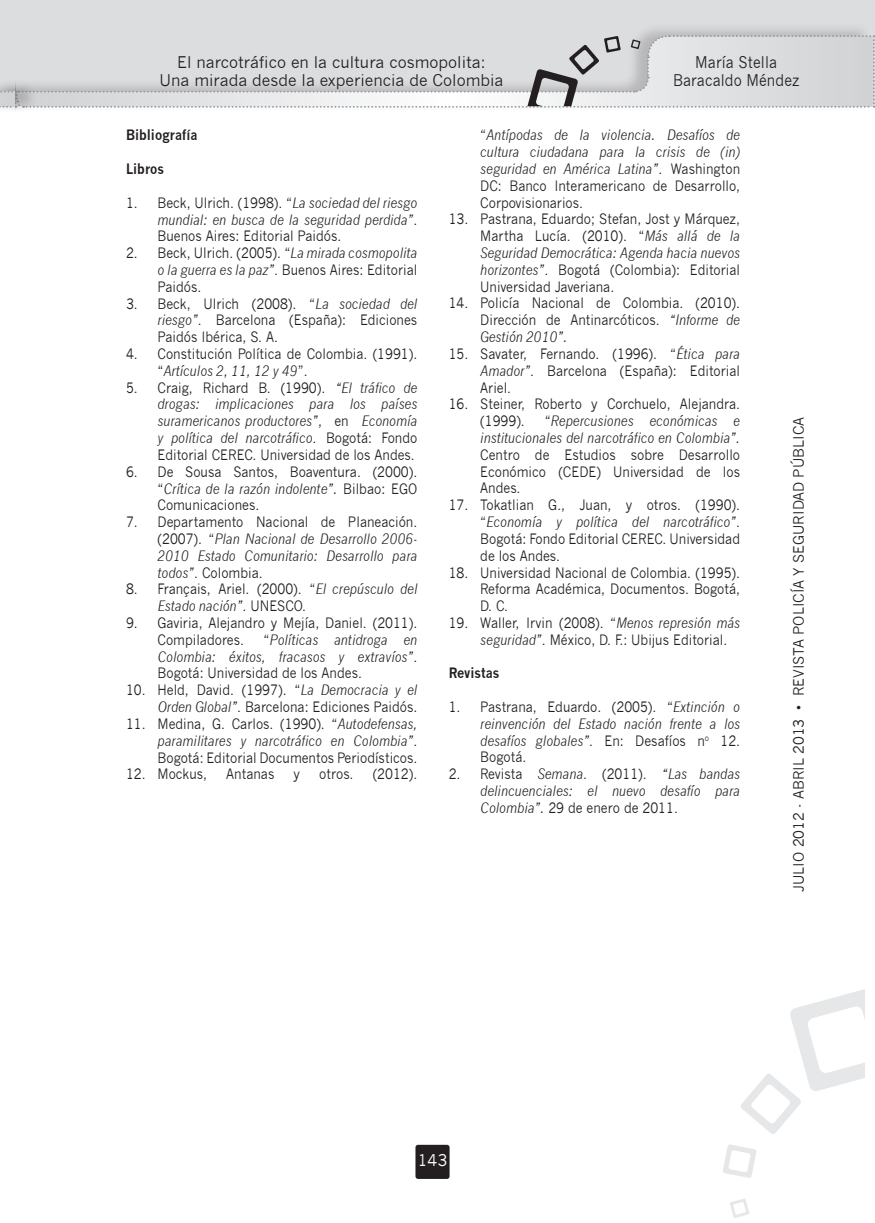
<style>
.page{position:relative;width:875px;height:1223px;background:#fff}
.page>*{position:absolute;margin:0;border:0;box-sizing:border-box;transform-origin:0 0}
.t1{font:15.75px/17.3px "News Gothic";color:#231f20;text-align:center}
.t2{font:15.75px/17.3px "News Gothic";color:#231f20;text-align:center;scale:.9 1}
.t3{font:15.75px "News Gothic";color:#fff}
.t4{font:14px/16.8px "News Gothic";color:#231f20;text-align:justify;scale:.9 1}
.t5{font:italic 14px/16.8px "News Gothic";color:#231f20;text-align:justify;scale:.9 1}
.t6{font:14px "News Gothic";color:#231f20}
.t7{font:700 14px "News Gothic";color:#231f20;scale:.9 1}
.s1{font-style:normal}
.s2{font-style:italic}
.s3{font-style:inherit}
</style>
<div class="page">
<div style="left:0;top:0;width:16px;height:106px;background:#dcdddf"></div>
<div style="left:0;top:23px;width:16px;height:90px;background:#231f20;opacity:.2"></div>
<div style="left:16px;top:0;width:859px;height:106px;background:#dcdddf"></div>
<div style="left:16px;top:21px;width:855px;height:91px;background:#231f20;opacity:.2"></div>
<div style="left:16px;top:23px;width:21px;height:90px;background:#231f20;opacity:.2"></div>
<svg style="left:0;top:34px;width:875px;height:75px"></svg>
<svg style="left:741px;top:989px;width:124px;height:145px"></svg>
<svg style="left:723px;top:1144px;width:33px;height:33px"></svg>
<svg style="left:730px;top:1199px;width:19px;height:18px"></svg>
<div style="left:415px;top:1144px;width:34px;height:34px;background:#231f20;border-radius:3px"></div>
<p class="t1" style="left:160px;top:54px;width:345px">El narcotráfico en la cultura cosmopolita:<br>Una mirada desde la experiencia de Colombia</p>
<p class="t2" style="left:673px;top:54px;width:142px">María Stella<br>Baracaldo Méndez</p>
<p class="t7" style="left:126px;top:127px;width:81px">Bibliografía</p>
<p class="t7" style="left:126px;top:160px;width:44px">Libros</p>
<p class="t5" style="left:158px;top:194px;width:290px;text-indent:-32px"><span class="s1">1. Beck, Ulrich. (1998). “</span>La sociedad del riesgo mundial: en busca de la seguridad perdida”<span class="s1">.<br>Buenos Aires: Editorial Paidós.</span></p>
<p class="t4" style="left:158px;top:245px;width:290px;text-indent:-32px">2. Beck, Ulrich. (2005). “<span class="s2">La mirada cosmopolita o la guerra es la paz”</span>. Buenos Aires: Editorial Paidós.</p>
<p class="t4" style="left:158px;top:295px;width:290px;text-indent:-32px">3. Beck, Ulrich (2008). “<span class="s2">La sociedad del riesgo”</span>. Barcelona (España): Ediciones Paidós Ibérica, S. A.</p>
<p class="t4" style="left:158px;top:345px;width:290px;text-indent:-32px">4. Constitución Política de Colombia. (1991). “<span class="s2">Artículos 2, 11, 12 y 49</span>”.</p>
<p class="t5" style="left:158px;top:379px;width:290px;text-indent:-32px"><span class="s1">5. Craig, Richard B. (1990).</span> “El tráfico de drogas: implicaciones para los países suramericanos productores”<span class="s1">, en</span> Economía y política del narcotráfico<span class="s1">. Bogotá: Fondo Editorial CEREC. Universidad de los Andes.</span></p>
<p class="t4" style="left:158px;top:463px;width:290px;text-indent:-32px">6. De Sousa Santos, Boaventura. (2000). “<span class="s2">Crítica de la razón indolente”.</span> Bilbao: <span class="s3">EGO </span>Comunicaciones.</p>
<p class="t5" style="left:158px;top:513px;width:290px;text-indent:-32px"><span class="s1">7. Departamento Nacional de Planeación. (2007). “</span>Plan Nacional de Desarrollo 2006- 2010 Estado Comunitario: Desarrollo para todos”<span class="s1">. Colombia.</span></p>
<p class="t5" style="left:158px;top:580px;width:290px;text-indent:-32px"><span class="s1">8. Français, Ariel. (2000). “</span>El crepúsculo del<br>Estado nación”<span class="s1">.</span> <span class="s1">UNESCO</span><span class="s1">.</span></p>
<p class="t4" style="left:158px;top:614px;width:290px;text-indent:-32px">9. Gaviria, Alejandro y Mejía, Daniel. (2011).<br>Compiladores.</p>
<p class="t5" style="left:158px;top:631px;width:290px;text-indent:106px"><span class="s1">“</span>Políticas antidroga en Colombia: éxitos, fracasos y extravíos”<span class="s1">.<br>Bogotá: Universidad de los Andes.</span></p>
<p class="t4" style="left:126px;top:681px;width:325px;text-align:right">10. Held, David. (1997). “<span class="s2">La Democracia y el<br>Orden Global”</span>. Barcelona: Ediciones Paidós.</p>
<p class="t4" style="left:158px;top:715px;width:290px;text-indent:-32px">11. Medina, G. Carlos. (1990). “<span class="s2">Autodefensas, paramilitares y narcotráfico en Colombia”</span>.<br>Bogotá: Editorial Documentos Periodísticos.</p>
<p class="t4" style="left:126px;top:765px;width:92px">12. Mockus,</p>
<p class="t4" style="left:226px;top:765px;width:55px">Antanas</p>
<p class="t4" style="left:294px;top:765px;width:9px">y</p>
<p class="t4" style="left:319px;top:765px;width:40px">otros.</p>
<p class="t4" style="left:373px;top:765px;width:51px">(2012).</p>
<p class="t5" style="left:480px;top:127px;width:290px"><span class="s1">“</span>Antípodas de la violencia. Desafíos de cultura ciudadana para la crisis de (in) seguridad en América Latina”<span class="s1">. Washington DC: Banco Interamericano de Desarrollo, Corpovisionarios.</span></p>
<p class="t4" style="left:480px;top:211px;width:290px;text-indent:-32px">13. Pastrana, Eduardo; Stefan, Jost y Márquez, Martha Lucía. (2010). “<span class="s2">Más allá de la Seguridad Democrática: Agenda hacia nuevos horizontes”</span>. Bogotá (Colombia): Editorial Universidad Javeriana.</p>
<p class="t4" style="left:480px;top:295px;width:290px;text-indent:-32px">14. Policía Nacional de Colombia. (2010).<br>Dirección de Antinarcóticos. <span class="s2">“Informe de Gestión 2010”.</span></p>
<p class="t4" style="left:480px;top:345px;width:290px;text-indent:-32px">15. Savater, Fernando. (1996). “<span class="s2">Ética para Amador”</span>. Barcelona (España): Editorial Ariel.</p>
<p class="t4" style="left:480px;top:396px;width:290px;text-indent:-32px">16. Steiner, Roberto y Corchuelo, Alejandra. (1999).</p>
<p class="t5" style="left:480px;top:412px;width:290px;text-align:right"><span class="s1">“</span>Repercusiones económicas e institucionales del narcotráfico en Colombia”.</p>
<p class="t4" style="left:480px;top:446px;width:290px">Centro de Estudios sobre Desarrollo Económico (<span class="s3">CEDE</span>) Universidad de los Andes.</p>
<p class="t4" style="left:480px;top:496px;width:290px;text-indent:-31px">17. Tokatlian G., Juan, y otros. (1990). “<span class="s2">Economía y política del narcotráfico”</span>.<br>Bogotá: Fondo Editorial <span class="s3">CEREC</span>. Universidad de los Andes.</p>
<p class="t4" style="left:480px;top:564px;width:290px;text-indent:-32px">18. Universidad Nacional de Colombia. (1995).<br>Reforma Académica, Documentos. Bogotá, D. C.</p>
<p class="t4" style="left:480px;top:614px;width:290px;text-indent:-32px">19. Waller, Irvin (2008). “<span class="s2">Menos represión más seguridad”</span>. México, D. F.: Ubijus Editorial.</p>
<p class="t7" style="left:449px;top:664px;width:58px">Revistas</p>
<p class="t5" style="left:480px;top:698px;width:290px;text-indent:-32px"><span class="s1">1. Pastrana, Eduardo. (2005). “</span>Extinción o reinvención del Estado nación frente a los desafíos globales”<span class="s1">. En: Desafíos n</span><sup>o</sup> <span class="s1">12.<br>Bogotá.</span></p>
<p class="t5" style="left:480px;top:765px;width:290px;text-indent:-32px"><span class="s1">2. Revista</span> Semana<span class="s1">. (2011).</span> “Las bandas delincuenciales: el nuevo desafío para Colombia”. <span class="s1">29 de enero de 2011.</span></p>
<p class="t6" style="left:790px;top:891px;width:476px;rotate:-90deg">JULIO 2012 - ABRIL 2013 • REVISTA POLICÍA Y SEGURIDAD PÚBLICA</p>
<p class="t3" style="left:418px;top:1150px;width:31px">143</p>
</div>
